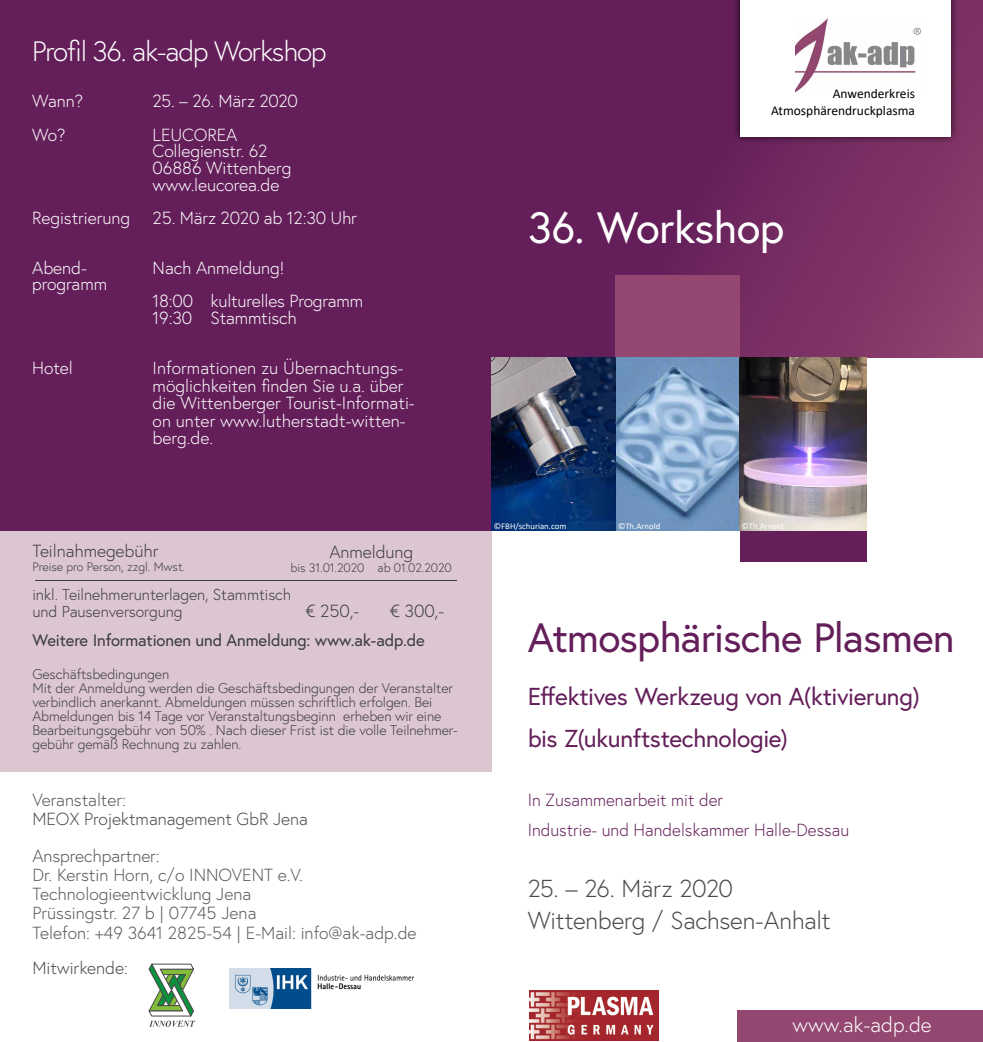
<style>
.page{position:relative;width:983px;height:1042px;background:#fff}
.page>*{position:absolute;margin:0;border:0;box-sizing:border-box;transform-origin:0 0}
.t1{font:43.75px "Europa";letter-spacing:-.015em;color:#fff}
.t2{font:40.95px "Europa";letter-spacing:-.02em;color:#641f5a}
.t3{font:300 28px "Europa";letter-spacing:-.04em;color:#fff}
.t4{font:24.5px/42px "Europa";letter-spacing:-.015em;color:#641f5a}
.t5{font:300 24.5px/31.5px "Europa";letter-spacing:-.015em;color:#4a4a49}
.t6{font:300 21px "Europa";color:#fff}
.t7{font:300 17.5px/17.5px "Europa";letter-spacing:-.005em;color:#fff}
.t8{font:300 17.5px/19.2px "Europa";color:#575756}
.t9{font:300 17.5px/29.8px "Europa";color:#641f5a}
.t10{font:300 17.5px "Europa";letter-spacing:-.005em;color:#4a4a49}
.t11{font:300 17.5px "Europa";letter-spacing:-.005em;color:#3c3c3b}
.t12{font:16.62px "Europa";letter-spacing:-.01em;color:#3c3c3b}
.t13{font:300 15.75px/16.6px "Europa";letter-spacing:-.005em;color:#3c3c3b}
.t14{font:300 14px/14px "Europa";letter-spacing:-.01em;color:#3c3c3b}
.t15{font:13.47px/17.2px "Calibri";color:#000;text-align:right}
.t16{font:300 12.25px "Europa";letter-spacing:-.005em;color:#3c3c3b}
.t17{font:8.75px "Calibri";color:#fff}
</style>
<div class="page">
<div style="left:0;top:531px;width:491px;height:240px;background:#dbc6d2"></div>
<div style="left:0;top:0;width:491px;height:531px;background:#641f5a"></div>
<hr style="left:35px;top:580px;width:422px;height:1px;background:#3c3c3b">
<div style="left:737px;top:1011px;width:245px;height:31px;background:#944771"></div>
<svg style="left:149px;top:964px;width:46px;height:63px"></svg>
<div style="left:491px;top:0;width:491px;height:357px;background:linear-gradient(to right,#5b1856,#863969)"></div>
<div style="left:615px;top:275px;width:124px;height:82px;background:#944771"></div>
<div style="left:731px;top:0;width:227px;height:145px;background:#000;opacity:.75"></div>
<div style="left:739px;top:0;width:211px;height:136px;background:#fff"></div>
<img style="left:795px;top:18px;width:125px;height:75px">
<img style="left:229px;top:969px;width:184px;height:39px">
<div style="left:739px;top:531px;width:127px;height:31px;background:#641f5a"></div>
<img style="left:491px;top:357px;width:375px;height:174px">
<img style="left:529px;top:990px;width:129px;height:50px">
<h3 class="t3" style="left:32px;top:34px;width:296px">Profil 36. ak-adp Workshop</h3>
<p class="t7" style="left:32px;top:84px;width:52px;line-height:33.2px">Wann?<br>Wo?</p>
<p class="t7" style="left:32px;top:209px;width:99px">Registrierung</p>
<p class="t7" style="left:32px;top:259px;width:76px;line-height:16.6px">Abend&shy;programm</p>
<p class="t7" style="left:32px;top:358px;width:42px">Hotel</p>
<p class="t7" style="left:153px;top:84px;width:147px;line-height:33.2px">25. – 26. März 2020<br>LEUCOREA</p>
<p class="t7" style="left:153px;top:143px;width:140px;line-height:16.6px">Collegienstr. 62<br>06886 Wittenberg www.leucorea.de</p>
<p class="t7" style="left:153px;top:209px;width:206px">25. März 2020 ab 12:30 Uhr</p>
<p class="t7" style="left:153px;top:251px;width:212px;line-height:33.2px">Nach Anmeldung!<br>18:00 kulturelles Programm</p>
<p class="t7" style="left:153px;top:308px;width:145px">19:30 Stammtisch</p>
<p class="t7" style="left:153px;top:359px;width:263px">Informationen zu Übernachtungs&shy;möglichkeiten finden Sie u.a. über die Wittenberger Tourist-Informati&shy;on unter www.lutherstadt-witten&shy;berg.de.</p>
<p class="t11" style="left:32px;top:540px;width:127px">Teilnahmegebühr</p>
<p class="t16" style="left:32px;top:559px;width:154px">Preise pro Person, zzgl. Mwst.</p>
<p class="t13" style="left:32px;top:586px;width:260px">inkl. Teilnehmerunterlagen, Stammtisch und Pausenversorgung</p>
<p class="t11" style="left:329px;top:541px;width:85px">Anmeldung</p>
<p class="t16" style="left:290px;top:560px;width:163px">bis 31.01.2020 ab 01.02.2020</p>
<p class="t11" style="left:305px;top:599px;width:55px">€ 250,-</p>
<p class="t11" style="left:390px;top:599px;width:56px">€ 300,-</p>
<p class="t12" style="left:32px;top:629px;width:394px">Weitere Informationen und Anmeldung: www.ak-adp.de</p>
<p class="t14" style="left:32px;top:667px;width:426px">Geschäftsbedingungen<br>Mit der Anmeldung werden die Geschäftsbedingungen der Veranstalter verbindlich anerkannt. Abmeldungen müssen schriftlich erfolgen. Bei Abmeldungen bis 14 Tage vor Veranstaltungsbeginn erheben wir eine Bearbeitungsgebühr von 50% . Nach dieser Frist ist die volle Teilnehmer&shy;gebühr gemäß Rechnung zu zahlen.</p>
<p class="t8" style="left:32px;top:790px;width:95px">Veranstalter:</p>
<p class="t10" style="left:32px;top:808px;width:277px">MEOX Projektmanagement GbR Jena</p>
<p class="t8" style="left:32px;top:846px;width:385px">Ansprechpartner:<br>Dr. Kerstin Horn, c/o INNOVENT e.V.<br>Technologieentwicklung Jena<br>Prüssingstr. 27 b | 07745 Jena<br>Telefon: +49 3641 2825-54 | E-Mail: info@ak-adp.de</p>
<p class="t10" style="left:32px;top:956px;width:97px">Mitwirkende:</p>
<p class="t15" style="left:771px;top:84px;width:145px">Anwenderkreis<br>Atmosphärendruckplasma</p>
<h1 class="t1" style="left:528px;top:199px;width:257px">36. Workshop</h1>
<p class="t17" style="left:494px;top:520px;width:74px">©FBH/schurian.com</p>
<p class="t17" style="left:618px;top:519px;width:44px">©Th.Arnold</p>
<p class="t17" style="left:741px;top:520px;width:44px">©Th.Arnold</p>
<h2 class="t2" style="left:527px;top:611px;width:428px">Atmosphärische Plasmen</h2>
<h3 class="t4" style="left:527px;top:675px;width:393px">Effektives Werkzeug von A(ktivierung) bis Z(ukunftstechnologie)</h3>
<p class="t9" style="left:527px;top:785px;width:323px">In Zusammenarbeit mit der<br>Industrie- und Handelskammer Halle-Dessau</p>
<h3 class="t5" style="left:527px;top:872px;width:304px">25. – 26. März 2020<br>Wittenberg / Sachsen-Anhalt</h3>
<p class="t6" style="left:792px;top:1012px;width:141px">www.ak-adp.de</p>
</div>
